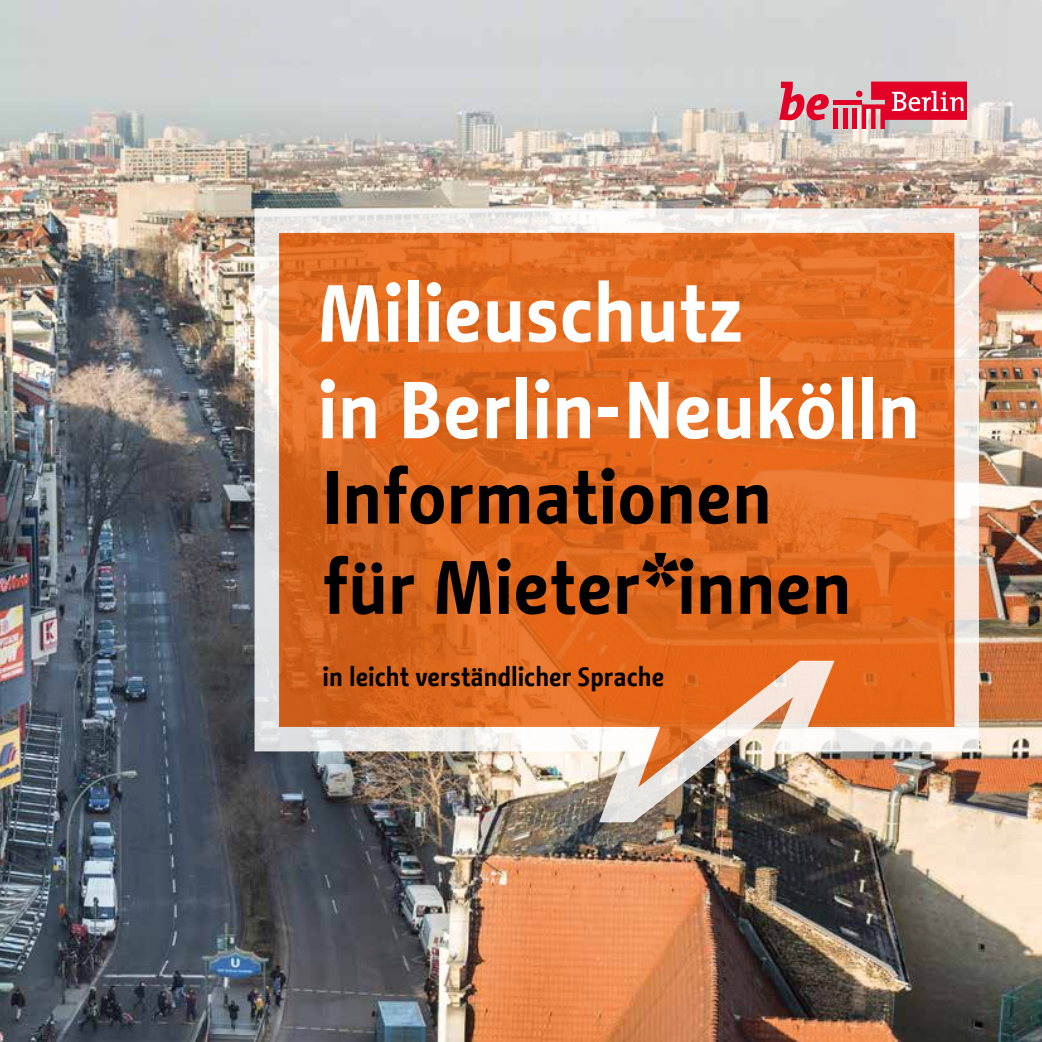
<style>
.page{position:relative;width:1042px;height:1042px;background:#fff}
.page>*{position:absolute;margin:0;border:0;box-sizing:border-box;transform-origin:0 0}
.t1{font:700 80.5px/96.6px "BMF Change";color:#fff}
.t2{font:700 75.25px/90.3px "BMF Change";color:#000}
.t3{font:700 26.25px "BMF Change";color:#000}
</style>
<div class="page">
<img style="left:0;top:0;width:1042px;height:1042px">
<svg style="left:779px;top:82px;width:50px;height:38px;background:#d96d7f"></svg>
<div style="left:833px;top:109px;width:5px;height:20px;background:#e20026"></div>
<hr style="left:843px;top:109px;width:4px;height:20px;background:#e20026">
<div style="left:852px;top:109px;width:5px;height:20px;background:#e20026"></div>
<hr style="left:833px;top:100px;width:28px;height:4px;background:#e20026">
<svg style="left:856px;top:82px;width:110px;height:47px;background:#e25369"></svg>
<svg style="left:248px;top:202px;width:737px;height:626px;background:#d77f47"></svg>
<h1 class="t1" style="left:317px;top:266px;width:604px">Milieuschutz<br>in Berlin-Neukölln</h1>
<h1 class="t2" style="left:322px;top:453px;width:531px">Informationen für Mieter*innen</h1>
<p class="t3" style="left:322px;top:657px;width:343px">in leicht verständlicher Sprache</p>
</div>
